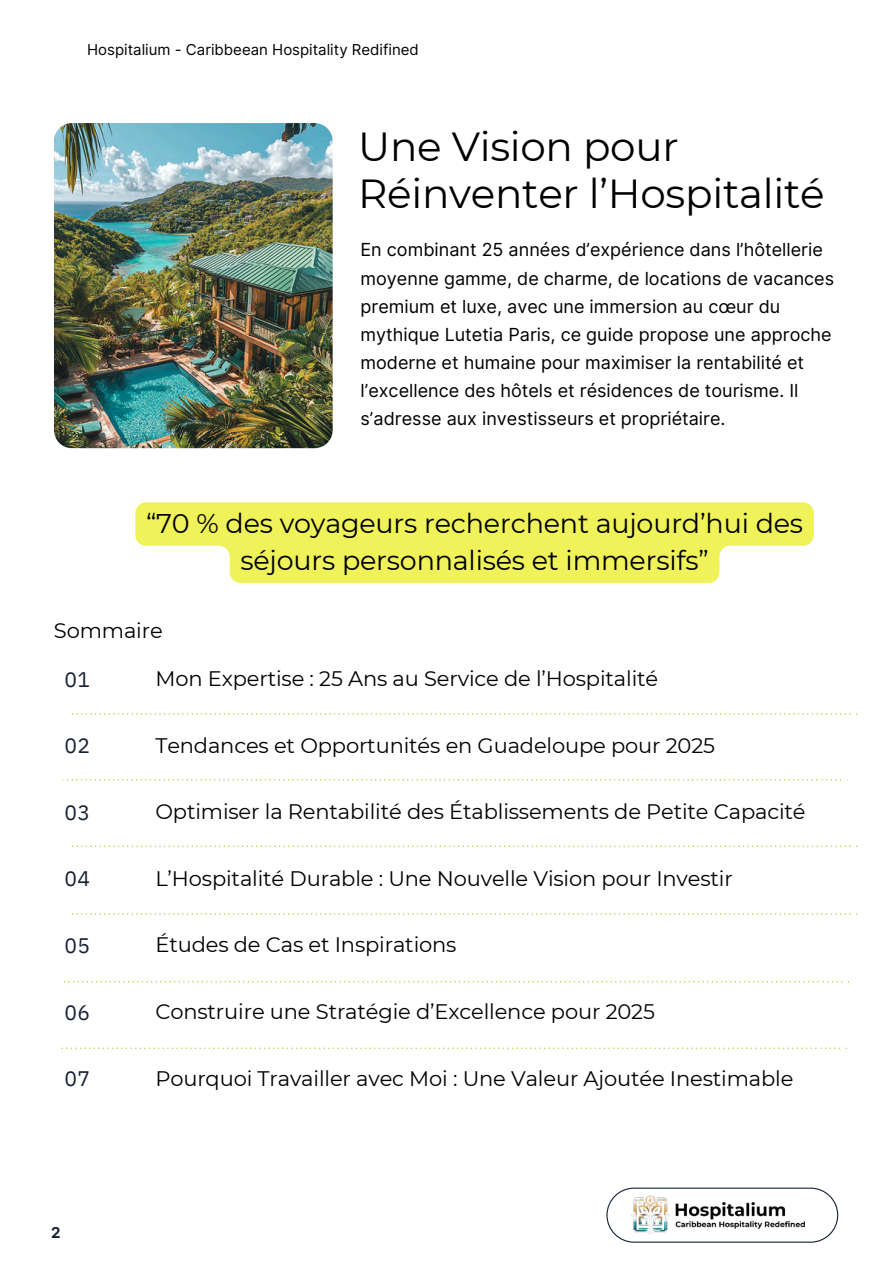
<style>
.page{position:relative;width:894px;height:1264px;background:#fff}
.page>*{position:absolute;margin:0;border:0;box-sizing:border-box;transform-origin:0 0}
.t1{font:40.5px/47.2px "Montserrat";letter-spacing:-.005em;color:#000}
.t2{font:27px/37.2px "Montserrat";letter-spacing:-.005em;color:#000;text-align:center}
.t3{font:21px "Montserrat";letter-spacing:-.005em;color:#000}
.t4{font:21px "IBM Plex Sans";letter-spacing:.015em;color:#172135}
.t5{font:18px/28.2px "Inter";color:#000}
.t6{font:15px "Inter";color:#000}
.t7{font:700 15px "Inter";color:#172135}
</style>
<div class="page">
<img style="left:54px;top:123px;width:278px;height:325px;border-radius:18px">
<svg style="left:72px;top:713px;width:785px;height:1px"></svg>
<svg style="left:62px;top:779px;width:785px;height:1px"></svg>
<svg style="left:72px;top:845px;width:785px;height:2px"></svg>
<svg style="left:72px;top:913px;width:785px;height:1px"></svg>
<svg style="left:64px;top:981px;width:784px;height:1px"></svg>
<svg style="left:61px;top:1047px;width:785px;height:2px"></svg>
<svg style="left:606px;top:1187px;width:232px;height:55px"></svg>
<img style="left:631px;top:1195px;width:173px;height:38px">
<svg style="left:135px;top:502px;width:678px;height:81px;background:#f1f36e"></svg>
<p class="t6" style="left:87px;top:41px;width:333px">Hospitalium - Caribbeean Hospitality Redifined</p>
<h1 class="t1" style="left:358px;top:123px;width:468px">Une Vision pour<br>Réinventer l’Hospitalité</h1>
<p class="t5" style="left:360px;top:236px;width:475px">En combinant 25 années d’expérience dans l’hôtellerie moyenne gamme, de charme, de locations de vacances premium et luxe, avec une immersion au cœur du mythique Lutetia Paris, ce guide propose une approche moderne et humaine pour maximiser la rentabilité et l’excellence des hôtels et résidences de tourisme. Il s’adresse aux investisseurs et propriétaire.</p>
<p class="t2" style="left:146px;top:504px;width:658px">“70 % des voyageurs recherchent aujourd’hui des séjours personnalisés et immersifs”</p>
<p class="t3" style="left:54px;top:618px;width:110px">Sommaire</p>
<p class="t4" style="left:64px;top:665px;width:27px">01</p>
<p class="t3" style="left:155px;top:666px;width:504px">Mon Expertise : 25 Ans au Service de l’Hospitalité</p>
<p class="t4" style="left:64px;top:731px;width:27px">02</p>
<p class="t3" style="left:155px;top:732px;width:561px">Tendances et Opportunités en Guadeloupe pour 2025</p>
<p class="t4" style="left:64px;top:798px;width:27px">03</p>
<p class="t3" style="left:155px;top:799px;width:651px">Optimiser la Rentabilité des Établissements de Petite Capacité</p>
<p class="t4" style="left:64px;top:864px;width:27px">04</p>
<p class="t3" style="left:155px;top:865px;width:578px">L’Hospitalité Durable : Une Nouvelle Vision pour Investir</p>
<p class="t4" style="left:64px;top:931px;width:27px">05</p>
<p class="t3" style="left:155px;top:932px;width:302px">Études de Cas et Inspirations</p>
<p class="t4" style="left:64px;top:998px;width:27px">06</p>
<p class="t3" style="left:155px;top:998px;width:501px">Construire une Stratégie d’Excellence pour 2025</p>
<p class="t4" style="left:64px;top:1064px;width:27px">07</p>
<p class="t3" style="left:155px;top:1065px;width:639px">Pourquoi Travailler avec Moi : Une Valeur Ajoutée Inestimable</p>
<p class="t7" style="left:51px;top:1223px;width:11px">2</p>
</div>
